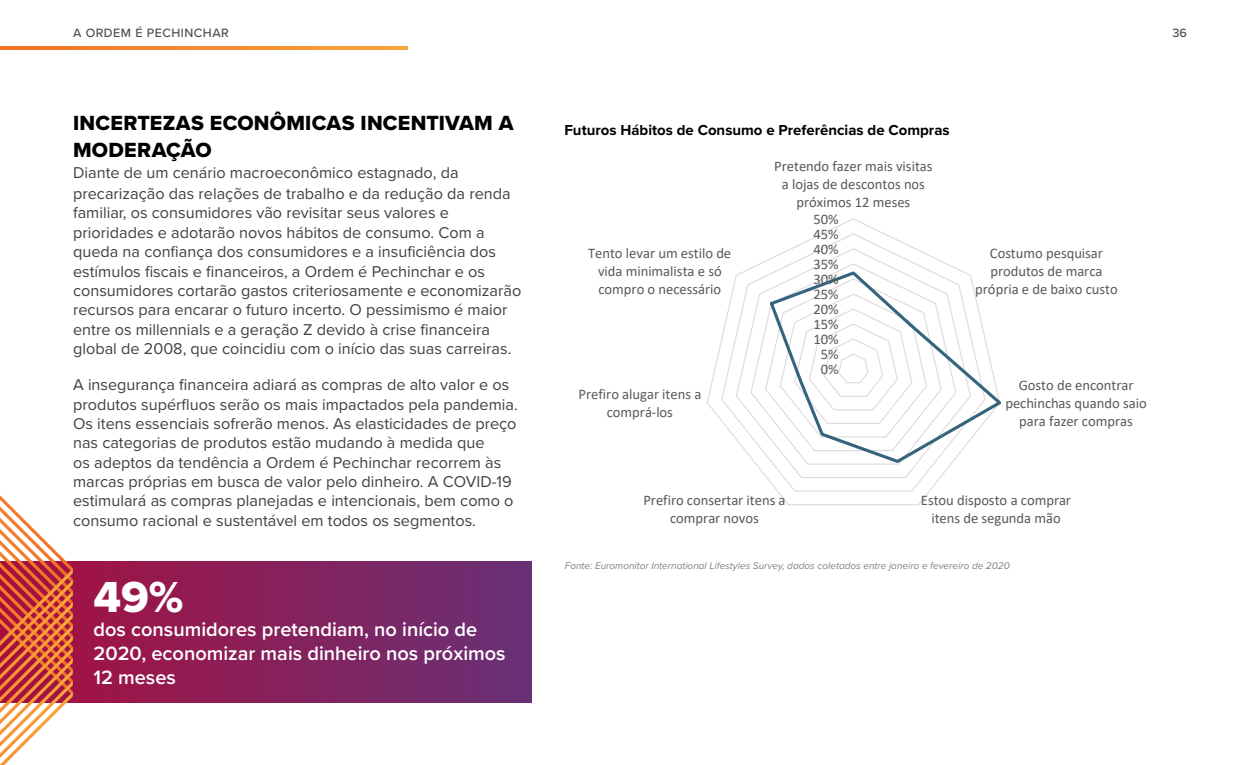
<style>
.page{position:relative;width:1260px;height:765px;background:#fff}
.page>*{position:absolute;margin:0;border:0;box-sizing:border-box;transform-origin:0 0}
.t1{font:45px "Proxima Nova Extrabld";color:#fff}
.t2{font:21.25px/26.2px "Proxima Nova Extrabld";letter-spacing:.01em;color:#000}
.t3{font:600 20px/23.8px "Proxima Nova";color:#fff}
.t4{font:16.25px/19.4px "Proxima Nova";color:#414042}
.t5{font:700 15px "Proxima Nova";color:#000}
.t6{font:14.62px/17.8px "Calibri";letter-spacing:-.005em;color:#595959;text-align:center}
.t7{font:500 12.5px "Proxima Nova";letter-spacing:.04em;color:#4d4d4d}
.t8{font:italic 10px "Proxima Nova";color:#828282}
</style>
<div class="page">
<svg style="left:0;top:47px;width:407px;height:2px"></svg>
<svg style="left:707px;top:218px;width:251px;height:288px"></svg>
<svg style="left:767px;top:269px;width:235px;height:196px"></svg>
<svg style="left:73px;top:562px;width:458px;height:141px;background:#84225d"></svg>
<svg style="left:0;top:495px;width:73px;height:270px"></svg>
<p class="t7" style="left:73px;top:25px;width:157px">A ORDEM É PECHINCHAR</p>
<p class="t7" style="left:1172px;top:25px;width:16px">36</p>
<h2 class="t2" style="left:73px;top:111px;width:442px">INCERTEZAS ECONÔMICAS INCENTIVAM A<br>MODERAÇÃO</h2>
<p class="t4" style="left:73px;top:161px;width:439px;line-height:21.2px">Diante de um cenário macroeconômico estagnado, da precarização das relações de trabalho e da redução da renda</p>
<p class="t4" style="left:73px;top:203px;width:450px">familiar, os consumidores vão revisitar seus valores e prioridades e adotarão novos hábitos de consumo. Com a queda na confiança dos consumidores e a insuficiência dos estímulos fiscais e financeiros, a Ordem é Pechinchar e os consumidores cortarão gastos criteriosamente e economizarão recursos para encarar o futuro incerto. O pessimismo é maior entre os millennials e a geração Z devido à crise financeira global de 2008, que coincidiu com o início das suas carreiras.</p>
<p class="t4" style="left:73px;top:374px;width:446px">A insegurança financeira adiará as compras de alto valor e os produtos supérfluos serão os mais impactados pela pandemia.<br>Os itens essenciais sofrerão menos. As elasticidades de preço nas categorias de produtos estão mudando à medida que<br>os adeptos da tendência a Ordem é Pechinchar recorrem às marcas próprias em busca de valor pelo dinheiro. A COVID-19 estimulará as compras planejadas e intencionais, bem como o consumo racional e sustentável em todos os segmentos.</p>
<h1 class="t1" style="left:94px;top:570px;width:92px">49%</h1>
<p class="t3" style="left:94px;top:617px;width:414px">dos consumidores pretendiam, no início de<br>2020, economizar mais dinheiro nos próximos<br>12 meses</p>
<p class="t5" style="left:564px;top:121px;width:387px">Futuros Hábitos de Consumo e Preferências de Compras</p>
<p class="t6" style="left:774px;top:157px;width:160px">Pretendo fazer mais visitas a lojas de descontos nos próximos 12 meses</p>
<p class="t6" style="left:814px;top:210px;width:27px">50%</p>
<p class="t6" style="left:588px;top:244px;width:145px">Tento levar um estilo de vida minimalista e só compro o necessário</p>
<p class="t6" style="left:579px;top:385px;width:124px">Prefiro alugar itens a comprá‐los</p>
<p class="t6" style="left:814px;top:225px;width:27px">45%</p>
<p class="t6" style="left:814px;top:240px;width:27px">40%</p>
<p class="t6" style="left:814px;top:255px;width:27px">35%</p>
<p class="t6" style="left:814px;top:270px;width:27px">30%</p>
<p class="t6" style="left:814px;top:285px;width:27px">25%</p>
<p class="t6" style="left:814px;top:300px;width:27px">20%</p>
<p class="t6" style="left:814px;top:315px;width:27px">15%</p>
<p class="t6" style="left:814px;top:330px;width:27px">10%</p>
<p class="t6" style="left:821px;top:345px;width:19px">5%</p>
<p class="t6" style="left:821px;top:360px;width:19px">0%</p>
<p class="t6" style="left:643px;top:491px;width:144px">Prefiro consertar itens a comprar novos</p>
<p class="t6" style="left:975px;top:244px;width:144px">Costumo pesquisar produtos de marca própria e de baixo custo</p>
<p class="t6" style="left:1005px;top:376px;width:143px">Gosto de encontrar pechinchas quando saio para fazer compras</p>
<p class="t6" style="left:921px;top:491px;width:152px">Estou disposto a comprar itens de segunda mão</p>
<p class="t8" style="left:565px;top:560px;width:447px">Fonte: Euromonitor International Lifestyles Survey, dados coletados entre janeiro e fevereiro de 2020</p>
</div>
